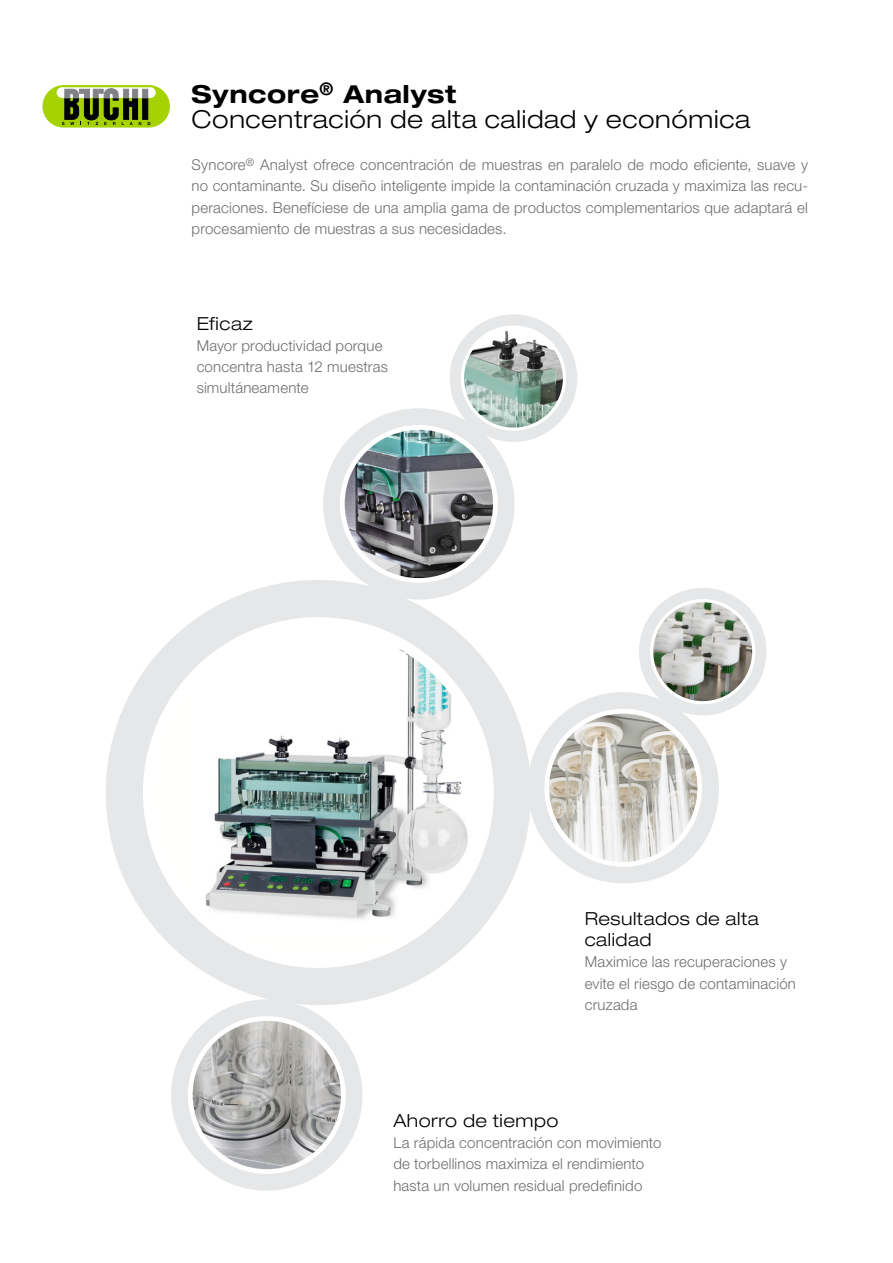
<style>
.page{position:relative;width:893px;height:1263px;background:#fff}
.page>*{position:absolute;margin:0;border:0;box-sizing:border-box;transform-origin:0 0}
.ES_Cover_Subline{font:300 expanded 24.75px "Helvetica Neue LT Std";letter-spacing:.025em;color:#000}
.ES_Cover_Headline{font:700 expanded 24.75px "Helvetica Neue LT Std";letter-spacing:.025em;color:#000}
.ES_Title{font:300 expanded 18px/21.3px "Helvetica Neue LT Std";letter-spacing:.025em;color:#000}
.ES_Body_text_justifi{font:300 15px/21.3px "Helvetica Neue LT Std";letter-spacing:.01em;color:#6d6e71;text-align:justify}
.ES_Body_text_left{font:300 15px/21.3px "Helvetica Neue LT Std";letter-spacing:.01em;color:#6d6e71}
</style>
<div class="page">
<div style="left:43px;top:85px;width:127px;height:43px;background:#a5d200;border-radius:21px"></div>
<div style="left:143px;top:89px;width:5px;height:30px;background:#000;border:1px solid #000"></div>
<svg style="left:57px;top:87px;width:99px;height:11px"></svg>
<div style="left:143px;top:89px;width:5px;height:9px;background:#808285"></div>
<svg style="left:62px;top:89px;width:79px;height:36px"></svg>
<div style="left:106px;top:580px;width:425px;height:425px;background:#e6e7e8;border-radius:50%"></div>
<div style="left:143px;top:617px;width:351px;height:351px;background:#fff;border-radius:50%"></div>
<img style="left:193px;top:628px;width:286px;height:307px">
<div style="left:639px;top:588px;width:127px;height:127px;background:#e6e7e8;border-radius:50%"></div>
<div style="left:650px;top:599px;width:105px;height:105px;background:#fff;border-radius:50%"></div>
<img style="left:653px;top:602px;width:99px;height:99px;border-radius:49px">
<div style="left:528px;top:692px;width:191px;height:191px;background:#e6e7e8;border-radius:50%"></div>
<div style="left:544px;top:709px;width:158px;height:158px;background:#fff;border-radius:50%"></div>
<img style="left:549px;top:714px;width:148px;height:148px;border-radius:74px">
<div style="left:171px;top:999px;width:191px;height:192px;background:#e6e7e8;border-radius:50%"></div>
<div style="left:188px;top:1016px;width:158px;height:158px;background:#fff;border-radius:50%"></div>
<img style="left:193px;top:1021px;width:148px;height:148px;border-radius:74px">
<div style="left:450px;top:314px;width:127px;height:128px;background:#e6e7e8;border-radius:50%"></div>
<div style="left:461px;top:325px;width:105px;height:106px;background:#fff;border-radius:50%"></div>
<img style="left:464px;top:329px;width:99px;height:99px;border-radius:49px">
<div style="left:323px;top:408px;width:191px;height:192px;background:#e6e7e8;border-radius:50%"></div>
<div style="left:340px;top:425px;width:158px;height:158px;background:#fff;border-radius:50%"></div>
<img style="left:345px;top:430px;width:148px;height:148px;border-radius:74px">
<p class="ES_Cover_Headline" style="left:192px;top:78px;width:266px">Syncore<sup>®</sup> Analyst</p>
<p class="ES_Cover_Subline" style="left:192px;top:104px;width:560px">Concentración de alta calidad y económica</p>
<p class="ES_Body_text_justifi" style="left:192px;top:154px;width:618px">Syncore<sup>®</sup> Analyst ofrece concentración de muestras en paralelo de modo eficiente, suave y no contaminante. Su diseño inteligente impide la contaminación cruzada y maximiza las recu&shy;peraciones. Benefíciese de una amplia gama de productos complementarios que adaptará el procesamiento de muestras a sus necesidades.</p>
<p class="ES_Title" style="left:197px;top:312px;width:58px">Eficaz</p>
<p class="ES_Body_text_left" style="left:197px;top:334px;width:193px">Mayor productividad porque concentra hasta 12 muestras simultáneamente</p>
<p class="ES_Title" style="left:585px;top:908px;width:176px">Resultados de alta calidad</p>
<p class="ES_Body_text_left" style="left:585px;top:951px;width:213px">Maximice las recuperaciones y evite el riesgo de contaminación cruzada</p>
<p class="ES_Title" style="left:393px;top:1110px;width:167px">Ahorro de tiempo</p>
<p class="ES_Body_text_left" style="left:393px;top:1132px;width:270px">La rápida concentración con movimiento de torbellinos maximiza el rendimiento hasta un volumen residual predefinido</p>
</div>
